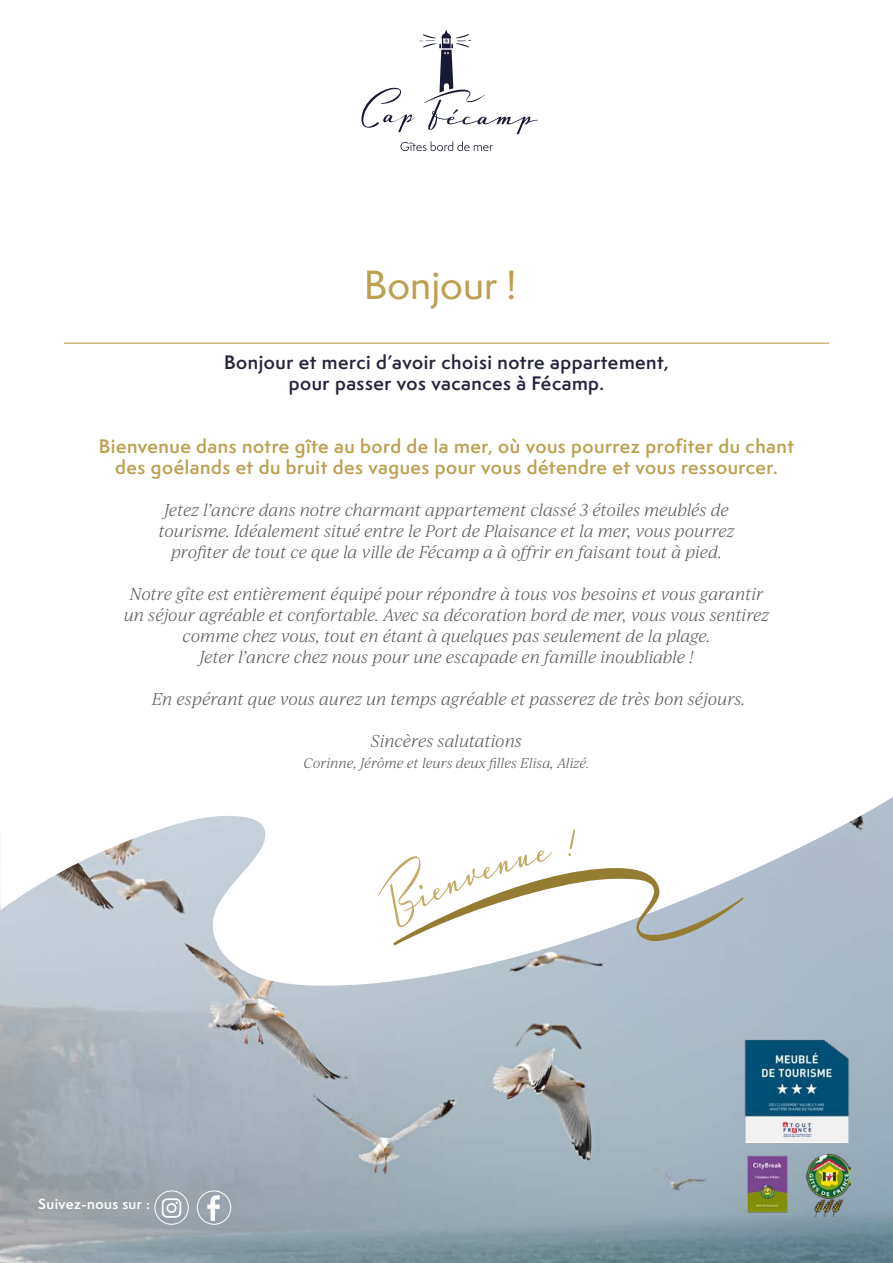
<style>
.page{position:relative;width:893px;height:1263px;background:#fff}
.page>*{position:absolute;margin:0;border:0;box-sizing:border-box;transform-origin:0 0}
.t1{font:500 37.5px "Semplicita Pro";color:#bda051}
.t2{font:600 18px/21px "Semplicita Pro";letter-spacing:.03em;color:#bda051;text-align:center}
.t3{font:600 18px/21px "Semplicita Pro";letter-spacing:.03em;color:#25243e;text-align:center}
.t4{font:italic 300 16.5px/21px "Ivy Journal";letter-spacing:-.01em;color:#575756;text-align:center}
.t5{font:italic 300 13.5px "Ivy Journal";letter-spacing:-.005em;color:#575756}
.t6{font:600 13.5px "Semplicita Pro";letter-spacing:.03em;color:#fff}
</style>
<div class="page">
<img style="left:0;top:986px;width:893px;height:277px">
<svg style="left:0;top:796px;width:893px;height:190px"></svg>
<hr style="left:64px;top:343px;width:765px;height:1px;background:#b6973e">
<svg style="left:401px;top:141px;width:92px;height:10px"></svg>
<svg style="left:361px;top:30px;width:177px;height:104px"></svg>
<img style="left:736px;top:1039px;width:126px;height:105px">
<img style="left:745px;top:1154px;width:105px;height:62px">
<div style="left:155px;top:1191px;width:34px;height:33px;border:1px solid #fff;border-radius:50%"></div>
<svg style="left:162px;top:1198px;width:19px;height:20px"></svg>
<svg style="left:207px;top:1195px;width:13px;height:26px"></svg>
<div style="left:197px;top:1191px;width:34px;height:33px;border:1px solid #fff;border-radius:50%"></div>
<svg style="left:370px;top:829px;width:374px;height:117px"></svg>
<h1 class="t1" style="left:364px;top:259px;width:154px">Bonjour !</h1>
<p class="t3" style="left:224px;top:352px;width:446px">Bonjour et merci d’avoir choisi notre appartement, pour passer vos vacances à Fécamp.</p>
<p class="t2" style="left:99px;top:436px;width:697px">Bienvenue dans notre gîte au bord de la mer, où vous pourrez profiter du chant des goélands et du bruit des vagues pour vous détendre et vous ressourcer.</p>
<p class="t4" style="left:158px;top:499px;width:578px">Jetez l’ancre dans notre charmant appartement classé 3 étoiles meublés de tourisme. Idéalement situé entre le Port de Plaisance et la mer, vous pourrez profiter de tout ce que la ville de Fécamp a à offrir en faisant tout à pied.</p>
<p class="t4" style="left:124px;top:583px;width:647px">Notre gîte est entièrement équipé pour répondre à tous vos besoins et vous garantir un séjour agréable et confortable. Avec sa décoration bord de mer, vous vous sentirez comme chez vous, tout en étant à quelques pas seulement de la plage.<br>Jeter l’ancre chez nous pour une escapade en famille inoubliable !</p>
<p class="t4" style="left:152px;top:688px;width:595px">En espérant que vous aurez un temps agréable et passerez de très bon séjours.</p>
<p class="t4" style="left:371px;top:730px;width:153px">Sincères salutations</p>
<p class="t5" style="left:304px;top:754px;width:287px">Corinne, Jérôme et leurs deux filles Elisa, Alizé.</p>
<p class="t6" style="left:38px;top:1194px;width:113px">Suivez-nous sur :</p>
</div>
